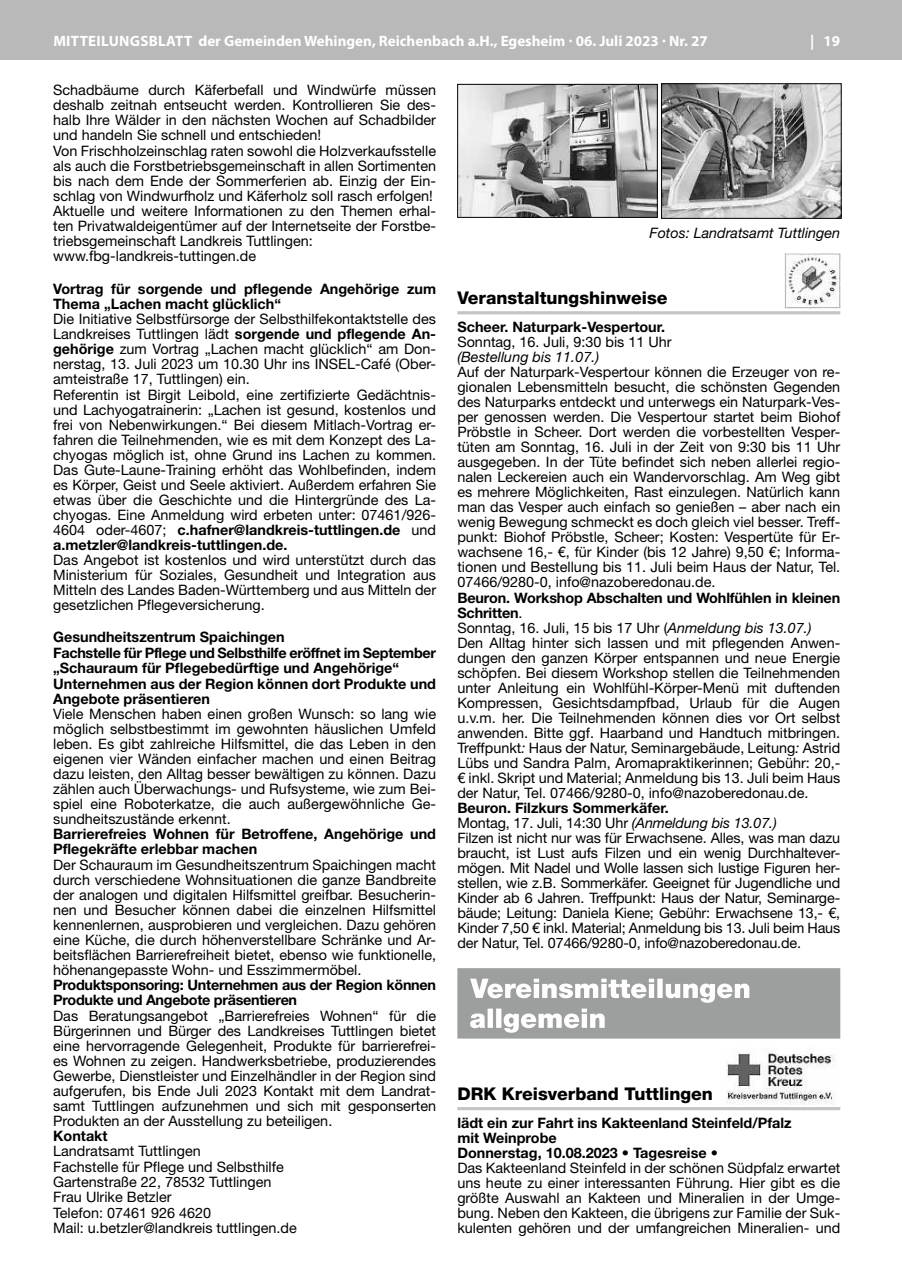
<style>
.page{position:relative;width:902px;height:1280px;background:#fff}
.page>*{position:absolute;margin:0;border:0;box-sizing:border-box;transform-origin:0 0}
.t1{font:800 17.55px "Helvetica Neue LT Pro";color:#000}
.t2{font:700 15px "Myriad Pro";color:#fff}
.t3{font:14.4px/15px "Helvetica Neue LT Pro";color:#000;text-align:justify}
.t4{font:700 14.4px/15.3px "Helvetica Neue LT Pro";color:#000}
.t5{font:700 14.4px/15px "Helvetica Neue LT Pro";letter-spacing:-.02em;color:#000}
.t6{font:italic 14.4px "Helvetica Neue LT Pro";color:#000}
.s1{font-weight:700}
.s2{font-style:italic}
</style>
<div class="page">
<div style="left:0;top:0;width:901px;height:60px;background:#b9b9ba"></div>
<hr style="left:457px;top:311px;width:383px;height:3px;background:#c3c4c4">
<hr style="left:457px;top:1107px;width:383px;height:3px;background:#c3c4c4">
<img style="left:459px;top:86px;width:196px;height:130px">
<div style="left:457px;top:84px;width:200px;height:134px;border:1px solid #000"></div>
<img style="left:663px;top:85px;width:176px;height:132px">
<div style="left:661px;top:83px;width:180px;height:136px;border:1px solid #000"></div>
<svg style="left:457px;top:968px;width:383px;height:70px;background:#acadad"></svg>
<img style="left:726px;top:1047px;width:110px;height:58px">
<img style="left:784px;top:253px;width:56px;height:56px">
<p class="t2" style="left:53px;top:31px;width:656px">MITTEILUNGSBLATT der Gemeinden Wehingen, Reichenbach a.H., Egesheim · 06. Juli 2023 · Nr. 27</p>
<p class="t2" style="left:810px;top:31px;width:31px">| 19</p>
<p class="t3" style="left:53px;top:82px;width:384px;text-align:left">Schadbäume durch Käferbefall und Windwürfe müssen deshalb zeitnah entseucht werden. Kontrollieren Sie des&shy;halb Ihre Wälder in den nächsten Wochen auf Schadbilder und handeln Sie schnell und entschieden!<br>Von Frischholzeinschlag raten sowohl die Holzverkaufsstelle als auch die Forstbetriebsgemeinschaft in allen Sortimenten bis nach dem Ende der Sommerferien ab. Einzig der Ein&shy;schlag von Windwurfholz und Käferholz soll rasch erfolgen!<br>Aktuelle und weitere Informationen zu den Themen erhal&shy;ten Privatwaldeigentümer auf der Internetseite der Forstbe&shy;triebsgemeinschaft Landkreis Tuttlingen: www.fbg-landkreis-tuttingen.de</p>
<p class="t4" style="left:53px;top:281px;width:384px">Vortrag für sorgende und pflegende Angehörige zum<br>Thema „Lachen macht glücklich“</p>
<p class="t3" style="left:53px;top:311px;width:384px;text-align:left">Die Initiative Selbstfürsorge der Selbsthilfekontaktstelle des Landkreises Tuttlingen lädt <span class="s1">sorgende und pflegende An&shy;gehörige</span> zum Vortrag „Lachen macht glücklich“ am Don&shy;nerstag, 13. Juli 2023 um 10.30 Uhr ins INSEL-Café (Ober&shy;amteistraße 17, Tuttlingen) ein.<br>Referentin ist Birgit Leibold, eine zertifizierte Gedächtnis&shy;und Lachyogatrainerin: „Lachen ist gesund, kostenlos und frei von Nebenwirkungen.“ Bei diesem Mitlach-Vortrag er&shy;fahren die Teilnehmenden, wie es mit dem Konzept des La&shy;chyogas möglich ist, ohne Grund ins Lachen zu kommen.<br>Das Gute-Laune-Training erhöht das Wohlbefinden, indem es Körper, Geist und Seele aktiviert. Außerdem erfahren Sie etwas über die Geschichte und die Hintergründe des La&shy;chyogas. Eine Anmeldung wird erbeten unter: 07461/926- 4604 oder-4607; <span class="s1">c.hafner@landkreis-tuttlingen.de</span> und <span class="s1">a.metzler@landkreis-tuttlingen.de.</span></p>
<p class="t3" style="left:53px;top:552px;width:384px">Das Angebot ist kostenlos und wird unterstützt durch das Ministerium für Soziales, Gesundheit und Integration aus Mitteln des Landes Baden-Württemberg und aus Mitteln der gesetzlichen Pflegeversicherung.</p>
<p class="t4" style="left:53px;top:629px;width:384px">Gesundheitszentrum Spaichingen<br>Fachstelle für Pflege und Selbsthilfe eröffnet im September „Schauraum für Pflegebedürftige und Angehörige“ Unternehmen aus der Region können dort Produkte und Angebote präsentieren</p>
<p class="t3" style="left:53px;top:706px;width:384px">Viele Menschen haben einen großen Wunsch: so lang wie möglich selbstbestimmt im gewohnten häuslichen Umfeld leben. Es gibt zahlreiche Hilfsmittel, die das Leben in den eigenen vier Wänden einfacher machen und einen Beitrag dazu leisten, den Alltag besser bewältigen zu können. Dazu zählen auch Überwachungs- und Rufsysteme, wie zum Bei&shy;spiel eine Roboterkatze, die auch außergewöhnliche Ge&shy;sundheitszustände erkennt.</p>
<p class="t4" style="left:53px;top:826px;width:384px">Barrierefreies Wohnen für Betroffene, Angehörige und<br>Pflegekräfte erlebbar machen</p>
<p class="t3" style="left:53px;top:857px;width:384px">Der Schauraum im Gesundheitszentrum Spaichingen macht durch verschiedene Wohnsituationen die ganze Bandbreite der analogen und digitalen Hilfsmittel greifbar. Besucherin&shy;nen und Besucher können dabei die einzelnen Hilfsmittel kennenlernen, ausprobieren und vergleichen. Dazu gehören eine Küche, die durch höhenverstellbare Schränke und Ar&shy;beitsflächen Barrierefreiheit bietet, ebenso wie funktionelle, höhenangepasste Wohn- und Esszimmermöbel.</p>
<p class="t5" style="left:53px;top:977px;width:384px">Produktsponsoring: Unternehmen aus der Region können<br>Produkte und Angebote präsentieren</p>
<p class="t3" style="left:53px;top:1007px;width:384px">Das Beratungsangebot „Barrierefreies Wohnen“ für die Bürgerinnen und Bürger des Landkreises Tuttlingen bietet eine hervorragende Gelegenheit, Produkte für barrierefrei&shy;es Wohnen zu zeigen. Handwerksbetriebe, produzierendes Gewerbe, Dienstleister und Einzelhändler in der Region sind aufgerufen, bis Ende Juli 2023 Kontakt mit dem Landrat&shy;samt Tuttlingen aufzunehmen und sich mit gesponserten Produkten an der Ausstellung zu beteiligen.</p>
<p class="t4" style="left:53px;top:1128px;width:56px">Kontakt</p>
<p class="t3" style="left:53px;top:1143px;width:245px;line-height:15.5px;text-align:left">Landratsamt Tuttlingen<br>Fachstelle für Pflege und Selbsthilfe<br>Gartenstraße 22, 78532 Tuttlingen<br>Frau Ulrike Betzler<br>Telefon: 07461 926 4620<br>Mail: u.betzler@landkreis tuttlingen.de</p>
<p class="t6" style="left:649px;top:224px;width:192px">Fotos: Landratsamt Tuttlingen</p>
<p class="t1" style="left:457px;top:287px;width:212px">Veranstaltungshinweise</p>
<p class="t4" style="left:457px;top:319px;width:209px">Scheer. Naturpark-Vespertour.</p>
<p class="t3" style="left:457px;top:334px;width:216px">Sonntag, 16. Juli, 9:30 bis 11 Uhr</p>
<p class="t6" style="left:457px;top:348px;width:143px">(Bestellung bis 11.07.)</p>
<p class="t3" style="left:457px;top:364px;width:384px">Auf der Naturpark-Vespertour können die Erzeuger von re&shy;gionalen Lebensmitteln besucht, die schönsten Gegenden des Naturparks entdeckt und unterwegs ein Naturpark-Ves&shy;per genossen werden. Die Vespertour startet beim Biohof Pröbstle in Scheer. Dort werden die vorbestellten Vesper&shy;tüten am Sonntag, 16. Juli in der Zeit von 9:30 bis 11 Uhr ausgegeben. In der Tüte befindet sich neben allerlei regio&shy;nalen Leckereien auch ein Wandervorschlag. Am Weg gibt es mehrere Möglichkeiten, Rast einzulegen. Natürlich kann man das Vesper auch einfach so genießen – aber nach ein wenig Bewegung schmeckt es doch gleich viel besser. Treff&shy;punkt: Biohof Pröbstle, Scheer; Kosten: Vespertüte für Er&shy;wachsene 16,- €, für Kinder (bis 12 Jahre) 9,50 €; Informa&shy;tionen und Bestellung bis 11. Juli beim Haus der Natur, Tel.<br>07466/9280-0, info@nazoberedonau.de.</p>
<p class="t3" style="left:457px;top:590px;width:384px;text-align:left"><span class="s1">Beuron. Workshop Abschalten und Wohlfühlen in kleinen Schritten</span>.<br>Sonntag, 16. Juli, 15 bis 17 Uhr (<span class="s2">Anmeldung bis 13.07.)<br></span>Den Alltag hinter sich lassen und mit pflegenden Anwen&shy;dungen den ganzen Körper entspannen und neue Energie schöpfen. Bei diesem Workshop stellen die Teilnehmenden unter Anleitung ein Wohlfühl-Körper-Menü mit duftenden Kompressen, Gesichtsdampfbad, Urlaub für die Augen u.v.m. her. Die Teilnehmenden können dies vor Ort selbst anwenden. Bitte ggf. Haarband und Handtuch mitbringen.<br>Treffpunkt<span class="s2">:</span> Haus der Natur, Seminargebäude, Leitung<span class="s2">:</span> Astrid Lübs und Sandra Palm, Aromapraktikerinnen; Gebühr: 20,- € inkl. Skript und Material; Anmeldung bis 13. Juli beim Haus der Natur, Tel. 07466/9280-0, info@nazoberedonau.de.</p>
<p class="t3" style="left:457px;top:800px;width:384px;text-align:left"><span class="s1">Beuron. Filzkurs Sommerkäfer.<br></span>Montag, 17. Juli, 14:30 Uhr <span class="s2">(Anmeldung bis 13.07.)<br></span>Filzen ist nicht nur was für Erwachsene. Alles, was man dazu braucht, ist Lust aufs Filzen und ein wenig Durchhaltever&shy;mögen. Mit Nadel und Wolle lassen sich lustige Figuren her&shy;stellen, wie z.B. Sommerkäfer. Geeignet für Jugendliche und Kinder ab 6 Jahren. Treffpunkt: Haus der Natur, Seminarge&shy;bäude; Leitung: Daniela Kiene; Gebühr: Erwachsene 13,- €, Kinder 7,50 € inkl. Material; Anmeldung bis 13. Juli beim Haus der Natur, Tel. 07466/9280-0, info@nazoberedonau.de.</p>
<p class="t1" style="left:457px;top:1083px;width:257px">DRK Kreisverband Tuttlingen</p>
<p class="t4" style="left:457px;top:1115px;width:336px">lädt ein zur Fahrt ins Kakteenland Steinfeld/Pfalz mit Weinprobe<br>Donnerstag, 10.08.2023 • Tagesreise •</p>
<p class="t3" style="left:457px;top:1160px;width:384px">Das Kakteenland Steinfeld in der schönen Südpfalz erwartet uns heute zu einer interessanten Führung. Hier gibt es die größte Auswahl an Kakteen und Mineralien in der Umge&shy;bung. Neben den Kakteen, die übrigens zur Familie der Suk&shy;kulenten gehören und der umfangreichen Mineralien- und</p>
</div>
